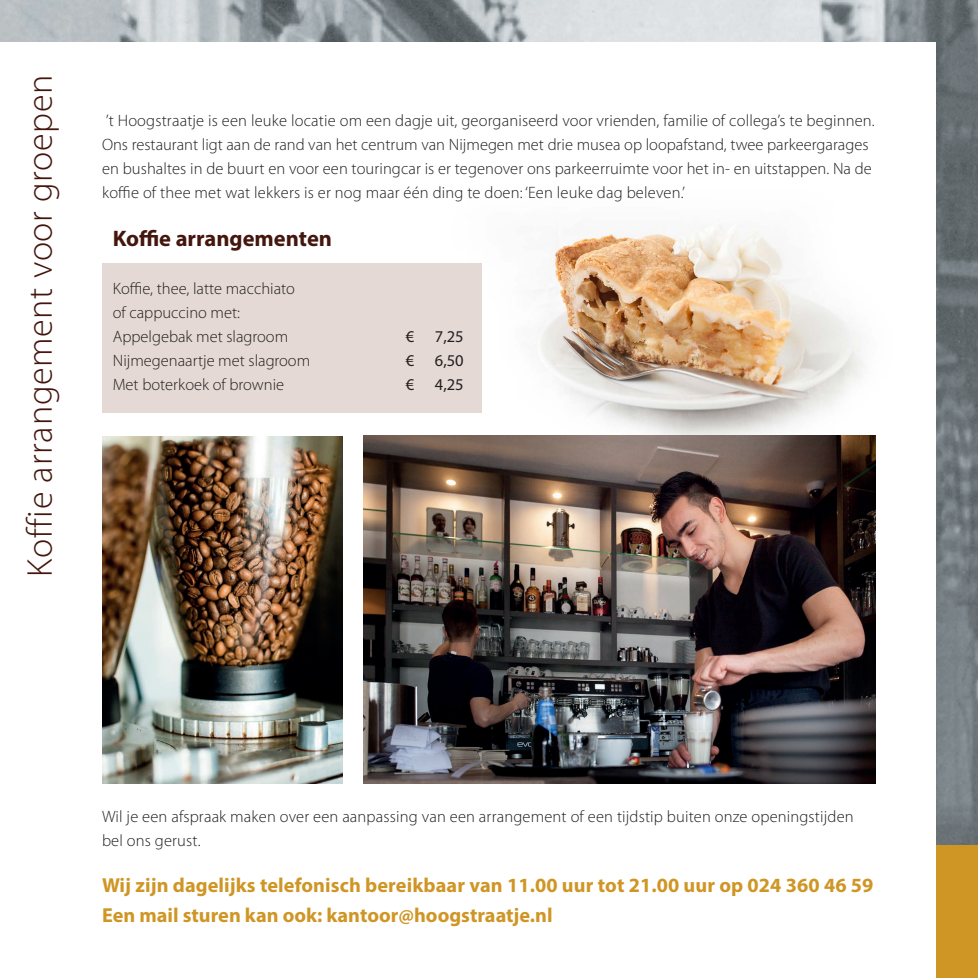
<style>
.page{position:relative;width:978px;height:978px;background:#fff}
.page>*{position:absolute;margin:0;border:0;box-sizing:border-box;transform-origin:0 0}
.t1{font:300 36px "Myriad Pro";letter-spacing:.02em;color:#44160d}
.t2{font:700 22.5px "Myriad Pro";color:#44160d}
.t3{font:700 20.25px "Myriad Pro";letter-spacing:.005em;color:#cf9625}
.t4{font:300 16.5px/24px "Myriad Pro";letter-spacing:.005em;color:#231f20}
.t5{font:16.5px "Myriad Pro";color:#231f20}
</style>
<div class="page">
<img style="left:0;top:0;width:978px;height:846px">
<div style="left:0;top:846px;width:978px;height:132px;background:#cf9625"></div>
<div style="left:0;top:43px;width:935px;height:935px;background:#fff"></div>
<img style="left:452px;top:223px;width:412px;height:212px">
<div style="left:102px;top:263px;width:379px;height:149px;background:#e4d9d4"></div>
<img style="left:364px;top:435px;width:512px;height:348px">
<img style="left:102px;top:436px;width:240px;height:347px">
<p class="t1" style="left:20px;top:577px;width:504px;rotate:-90deg">Koffie arrangement voor groepen</p>
<p class="t4" style="left:102px;top:109px;width:774px">’t Hoogstraatje is een leuke locatie om een dagje uit, georganiseerd voor vrienden, familie of collega’s te beginnen.<br>Ons restaurant ligt aan de rand van het centrum van Nijmegen met drie musea op loopafstand, twee parkeergarages en bushaltes in de buurt en voor een touringcar is er tegenover ons parkeerruimte voor het in- en uitstappen. Na de koffie of thee met wat lekkers is er nog maar één ding te doen: ‘Een leuke dag beleven.’</p>
<p class="t2" style="left:113px;top:224px;width:221px">Koffie arrangementen</p>
<p class="t4" style="left:113px;top:277px;width:184px">Koffie, thee, latte macchiato of cappuccino met:</p>
<p class="t4" style="left:113px;top:325px;width:177px">Appelgebak met slagroom</p>
<p class="t5" style="left:406px;top:326px;width:10px">€</p>
<p class="t5" style="left:435px;top:326px;width:30px">7,25</p>
<p class="t4" style="left:113px;top:349px;width:199px">Nijmegenaartje met slagroom</p>
<p class="t5" style="left:406px;top:350px;width:10px">€</p>
<p class="t5" style="left:435px;top:350px;width:30px">6,50</p>
<p class="t4" style="left:113px;top:373px;width:173px">Met boterkoek of brownie</p>
<p class="t5" style="left:406px;top:374px;width:10px">€</p>
<p class="t5" style="left:435px;top:374px;width:30px">4,25</p>
<p class="t4" style="left:102px;top:805px;width:753px">Wil je een afspraak maken over een aanpassing van een arrangement of een tijdstip buiten onze openingstijden bel ons gerust.</p>
<p class="t3" style="left:102px;top:871px;width:773px">Wij zijn dagelijks telefonisch bereikbaar van 11.00 uur tot 21.00 uur op 024 360 46 59</p>
<p class="t3" style="left:102px;top:901px;width:452px">Een mail sturen kan ook: kantoor@hoogstraatje.nl</p>
</div>
